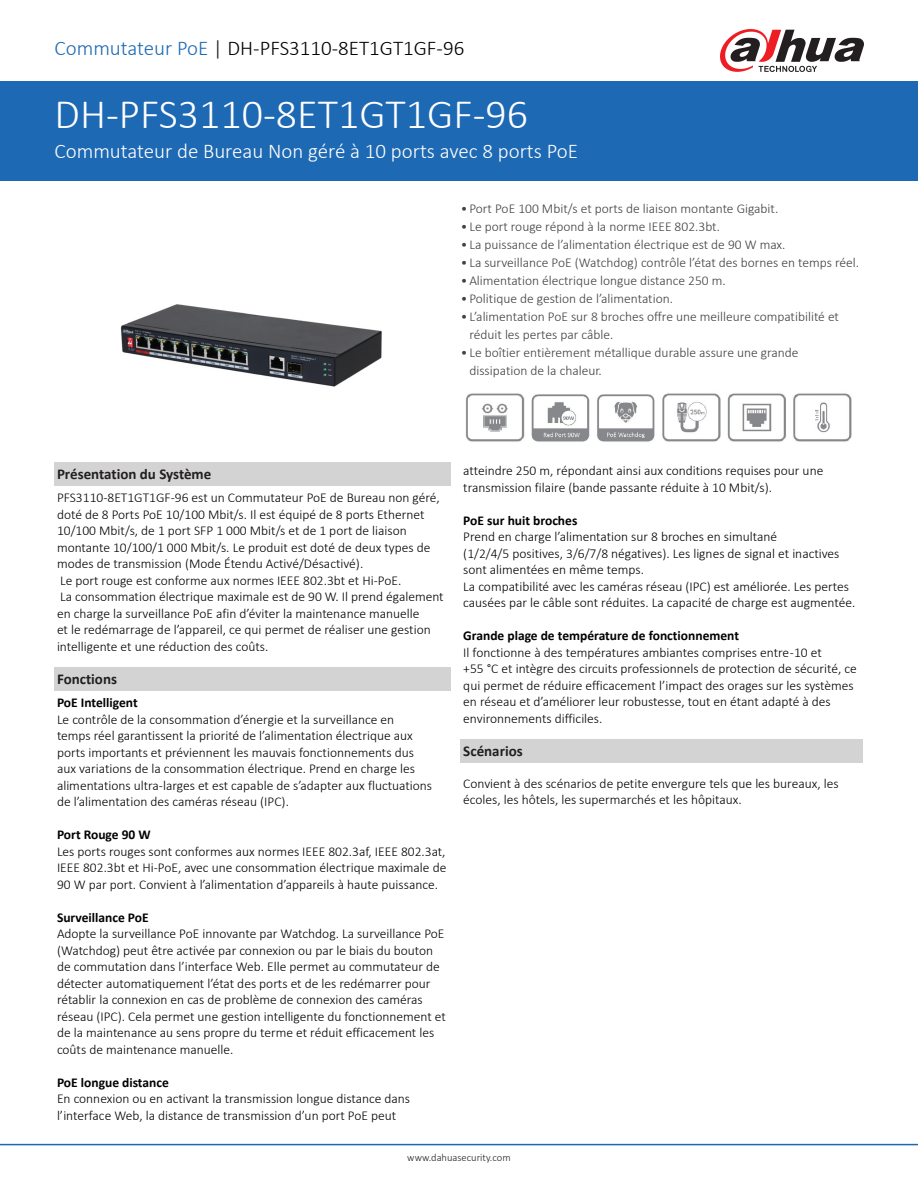
<style>
.page{position:relative;width:918px;height:1188px;background:#fff}
.page>*{position:absolute;margin:0;border:0;box-sizing:border-box;transform-origin:0 0}
.t1{font:300 42px "Calibri";color:#fff}
.t2{font:300 21px "Calibri";color:#fff}
.t3{font:300 21px "Calibri";color:#000}
.t4{font:700 15px "Calibri";color:#231f20}
.t5{font:300 13.5px/16.5px "Calibri";color:#000}
.t6{font:300 13.5px/18px "Calibri";color:#413f41}
.t7{font:700 13.5px "Calibri";color:#000}
.t8{font:300 10.5px "Calibri";color:#231f20}
.s1{color:#1e69b4}
.s2{color:#1b1513}
</style>
<div class="page">
<div style="left:0;top:81px;width:918px;height:100px;background:#1e69b4"></div>
<hr style="left:0;top:1144px;width:918px;height:1px;background:#1e69b4">
<svg style="left:720px;top:29px;width:144px;height:43px"></svg>
<img style="left:120px;top:304px;width:262px;height:83px">
<div style="left:54px;top:463px;width:397px;height:23px;background:#d2d3d2"></div>
<div style="left:54px;top:667px;width:397px;height:24px;background:#d2d3d2"></div>
<img style="left:466px;top:393px;width:386px;height:49px">
<div style="left:460px;top:739px;width:402px;height:24px;background:#d2d3d2"></div>
<p class="t3" style="left:55px;top:35px;width:411px"><span class="s1">Commutateur PoE</span> <span class="s2">|</span> DH-PFS3110-8ET1GT1GF-96</p>
<p class="t1" style="left:55px;top:88px;width:475px">DH-PFS3110-8ET1GT1GF-96</p>
<p class="t2" style="left:55px;top:138px;width:525px">Commutateur de Bureau Non géré à 10 ports avec 8 ports PoE</p>
<p class="t6" style="left:461px;top:199px;width:319px">• Port PoE 100 Mbit/s et ports de liaison montante Gigabit.</p>
<p class="t6" style="left:461px;top:217px;width:261px">• Le port rouge répond à la norme IEEE 802.3bt.</p>
<p class="t6" style="left:461px;top:235px;width:326px">• La puissance de l’alimentation électrique est de 90 W max.</p>
<p class="t6" style="left:461px;top:253px;width:400px">• La surveillance PoE (Watchdog) contrôle l’état des bornes en temps réel.</p>
<p class="t6" style="left:461px;top:271px;width:266px">•Alimentation électrique longue distance 250 m.</p>
<p class="t6" style="left:461px;top:289px;width:214px">• Politique de gestion de l’alimentation.</p>
<p class="t6" style="left:469px;top:307px;width:371px;text-indent:-9px">• L’alimentation PoE sur 8 broches offre une meilleure compatibilité et réduit les pertes par câble.</p>
<p class="t6" style="left:469px;top:343px;width:331px;text-indent:-9px">• Le boîtier entièrement métallique durable assure une grande dissipation de la chaleur.</p>
<h1 class="t4" style="left:57px;top:464px;width:156px">Présentation du Système</h1>
<p class="t5" style="left:57px;top:490px;width:384px">PFS3110-8ET1GT1GF-96 est un Commutateur PoE de Bureau non géré, doté de 8 Ports PoE 10/100 Mbit/s. Il est équipé de 8 ports Ethernet 10/100 Mbit/s, de 1 port SFP 1 000 Mbit/s et de 1 port de liaison montante 10/100/1 000 Mbit/s. Le produit est doté de deux types de modes de transmission (Mode Étendu Activé/Désactivé).</p>
<p class="t5" style="left:60px;top:572px;width:343px">Le port rouge est conforme aux normes IEEE 802.3bt et Hi-PoE.</p>
<p class="t5" style="left:57px;top:589px;width:388px">La consommation électrique maximale est de 90 W. Il prend également en charge la surveillance PoE afin d’éviter la maintenance manuelle<br>et le redémarrage de l’appareil, ce qui permet de réaliser une gestion intelligente et une réduction des coûts.</p>
<h1 class="t4" style="left:57px;top:668px;width:62px">Fonctions</h1>
<p class="t7" style="left:57px;top:693px;width:82px">PoE Intelligent</p>
<p class="t5" style="left:57px;top:711px;width:377px">Le contrôle de la consommation d’énergie et la surveillance en<br>temps réel garantissent la priorité de l’alimentation électrique aux ports importants et préviennent les mauvais fonctionnements dus aux variations de la consommation électrique. Prend en charge les alimentations ultra-larges et est capable de s’adapter aux fluctuations de l’alimentation des caméras réseau (IPC).</p>
<p class="t7" style="left:57px;top:825px;width:95px">Port Rouge 90 W</p>
<p class="t5" style="left:57px;top:843px;width:391px;text-align:justify">Les ports rouges sont conformes aux normes IEEE 802.3af, IEEE 802.3at, IEEE 802.3bt et Hi-PoE, avec une consommation électrique maximale de 90 W par port. Convient à l’alimentation d’appareils à haute puissance.</p>
<p class="t7" style="left:57px;top:908px;width:93px">Surveillance PoE</p>
<p class="t5" style="left:57px;top:925px;width:390px">Adopte la surveillance PoE innovante par Watchdog. La surveillance PoE (Watchdog) peut être activée par connexion ou par le biais du bouton de commutation dans l’interface Web. Elle permet au commutateur de détecter automatiquement l’état des ports et de les redémarrer pour rétablir la connexion en cas de problème de connexion des caméras réseau (IPC). Cela permet une gestion intelligente du fonctionnement et de la maintenance au sens propre du terme et réduit efficacement les coûts de maintenance manuelle.</p>
<p class="t7" style="left:57px;top:1073px;width:113px">PoE longue distance</p>
<p class="t5" style="left:57px;top:1090px;width:355px">En connexion ou en activant la transmission longue distance dans l’interface Web, la distance de transmission d’un port PoE peut</p>
<p class="t5" style="left:463px;top:462px;width:362px">atteindre 250 m, répondant ainsi aux conditions requises pour une transmission filaire (bande passante réduite à 10 Mbit/s).</p>
<p class="t7" style="left:463px;top:510px;width:116px">PoE sur huit broches</p>
<p class="t5" style="left:463px;top:528px;width:378px">Prend en charge l’alimentation sur 8 broches en simultané<br>(1/2/4/5 positives, 3/6/7/8 négatives). Les lignes de signal et inactives sont alimentées en même temps.</p>
<p class="t5" style="left:463px;top:578px;width:394px">La compatibilité avec les caméras réseau (IPC) est améliorée. Les pertes causées par le câble sont réduites. La capacité de charge est augmentée.</p>
<p class="t7" style="left:463px;top:626px;width:277px">Grande plage de température de fonctionnement</p>
<p class="t5" style="left:463px;top:644px;width:395px">Il fonctionne à des températures ambiantes comprises entre -10 et<br>+55 °C et intègre des circuits professionnels de protection de sécurité, ce qui permet de réduire efficacement l’impact des orages sur les systèmes en réseau et d’améliorer leur robustesse, tout en étant adapté à des environnements difficiles.</p>
<h1 class="t4" style="left:463px;top:740px;width:61px">Scénarios</h1>
<p class="t5" style="left:463px;top:775px;width:377px">Convient à des scénarios de petite envergure tels que les bureaux, les écoles, les hôtels, les supermarchés et les hôpitaux.</p>
<p class="t8" style="left:407px;top:1151px;width:105px">www.dahuasecurity.com</p>
</div>
